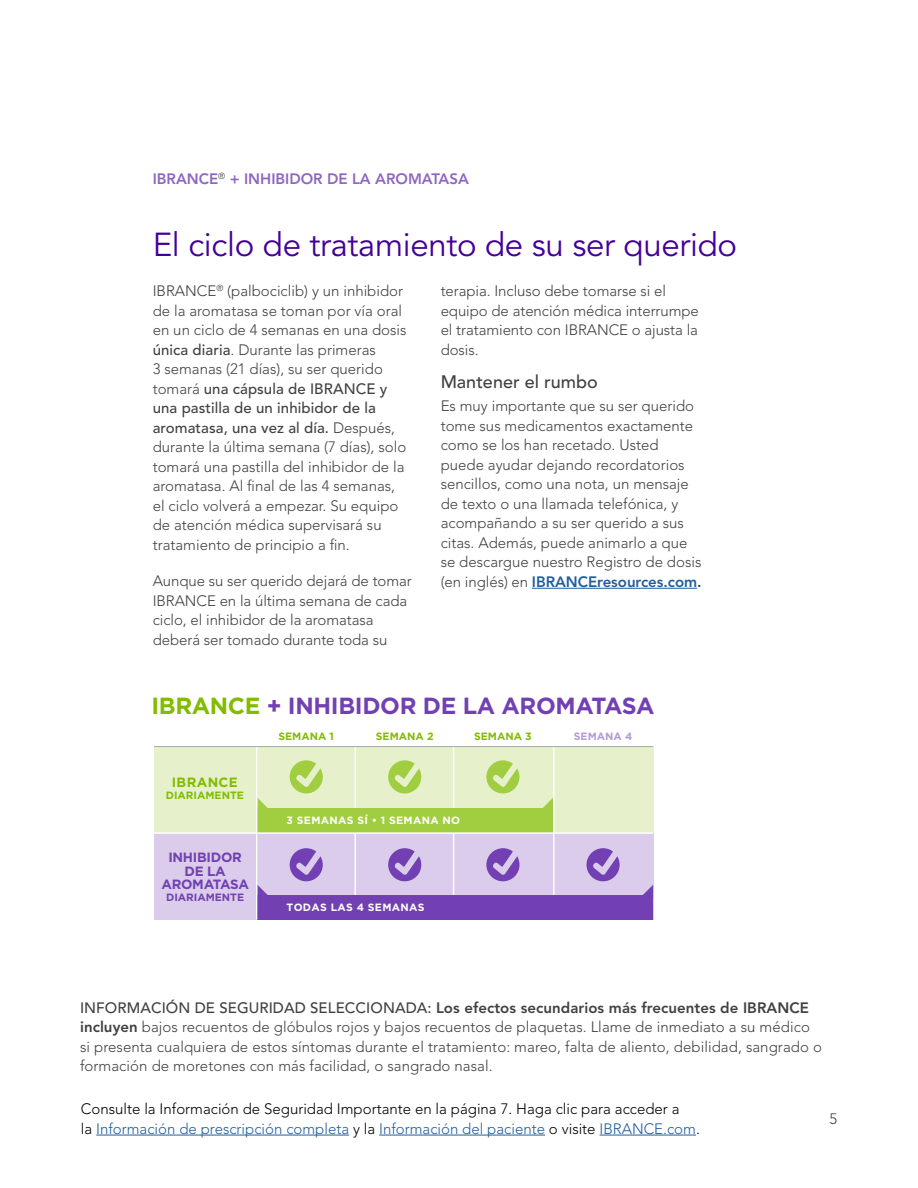
<style>
.page{position:relative;width:918px;height:1188px;background:#fff}
.page>*{position:absolute;margin:0;border:0;box-sizing:border-box;transform-origin:0 0}
.t1{font:33px "Avenir LT Std";letter-spacing:-.01em;color:#430098}
.t2{font:700 23.25px "Gotham";letter-spacing:-.015em;color:#7240b2}
.t3{font:500 18px "Avenir LT Std";color:#414042}
.t4{font:300 15px/19.5px "Avenir LT Std";color:#414042}
.t5{font:300 15px/19.5px "Avenir LT Std";color:#000}
.t6{font:800 15px "Avenir LT Std";color:#8e66c1}
.t7{font:700 13.5px/13.5px "Gotham";letter-spacing:-.02em;color:#7240b2;text-align:center}
.t8{font:700 13.5px "Gotham";letter-spacing:.025em;color:#82bc00}
.t9{font:700 10.5px "Gotham";letter-spacing:.03em;color:#fff}
.t10{font:700 10.5px "Gotham";color:#82bc00}
.t11{font:700 10.5px "Gotham";color:#7240b2}
.t12{font:700 10.5px "Gotham";color:#b499d6}
.s1{font-weight:500}
.s2{font-weight:800;color:#215e9e}
.s3{font-weight:800}
.s4{color:#82bc00}
.s5{color:#215e9e}
</style>
<div class="page">
<hr style="left:532px;top:588px;width:165px;height:1px;background:#215e9e">
<div style="left:154px;top:833px;width:499px;height:86px;background:#daccea"></div>
<div style="left:154px;top:747px;width:499px;height:86px;background:#e6f1cc"></div>
<hr style="left:355px;top:746px;width:1px;height:173px;background:#fff">
<hr style="left:453px;top:746px;width:1px;height:173px;background:#fff">
<div style="left:257px;top:808px;width:296px;height:24px;background:#a1cd40"></div>
<hr style="left:154px;top:832px;width:499px;height:2px;background:#fff">
<svg style="left:257px;top:798px;width:11px;height:12px"></svg>
<svg style="left:543px;top:798px;width:10px;height:10px"></svg>
<svg style="left:257px;top:885px;width:11px;height:10px"></svg>
<svg style="left:643px;top:885px;width:10px;height:10px"></svg>
<div style="left:587px;top:848px;width:33px;height:33px;background:#7240b2;border-radius:50%"></div>
<svg style="left:593px;top:850px;width:26px;height:25px"></svg>
<div style="left:486px;top:848px;width:34px;height:33px;background:#7240b2;border-radius:50%"></div>
<svg style="left:493px;top:850px;width:26px;height:25px"></svg>
<div style="left:388px;top:848px;width:33px;height:33px;background:#7240b2;border-radius:50%"></div>
<svg style="left:394px;top:850px;width:27px;height:25px"></svg>
<div style="left:290px;top:848px;width:33px;height:33px;background:#7240b2;border-radius:50%"></div>
<svg style="left:296px;top:850px;width:26px;height:25px"></svg>
<div style="left:290px;top:760px;width:33px;height:33px;background:#a1cd40;border-radius:50%"></div>
<svg style="left:296px;top:762px;width:26px;height:25px"></svg>
<div style="left:388px;top:760px;width:33px;height:33px;background:#a1cd40;border-radius:50%"></div>
<svg style="left:394px;top:762px;width:27px;height:25px"></svg>
<div style="left:486px;top:760px;width:34px;height:33px;background:#a1cd40;border-radius:50%"></div>
<svg style="left:493px;top:762px;width:26px;height:25px"></svg>
<hr style="left:553px;top:747px;width:2px;height:173px;background:#fff">
<div style="left:257px;top:895px;width:396px;height:24px;background:#7240b2"></div>
<hr style="left:256px;top:746px;width:1px;height:173px;background:#fff">
<hr style="left:154px;top:746px;width:499px;height:1px;background:#a7a9ac">
<hr style="left:96px;top:1135px;width:253px;height:1px;background:#215e9e">
<hr style="left:379px;top:1135px;width:166px;height:1px;background:#215e9e">
<hr style="left:600px;top:1135px;width:96px;height:1px;background:#215e9e">
<p class="t6" style="left:153px;top:170px;width:318px">IBRANCE<sup>®</sup> + INHIBIDOR DE LA AROMATASA</p>
<h1 class="t1" style="left:153px;top:225px;width:586px">El ciclo de tratamiento de su ser querido</h1>
<p class="t4" style="left:153px;top:281px;width:255px">IBRANCE<sup>®</sup> (palbociclib) y un inhibidor de la aromatasa se toman por vía oral en un ciclo de 4 semanas en una dosis <span class="s1">única diaria</span>. Durante las primeras<br>3 semanas (21 días), su ser querido tomará <span class="s1">una cápsula de IBRANCE y una pastilla de un inhibidor de la aromatasa, una vez al día.</span> Después, durante la última semana (7 días), solo tomará una pastilla del inhibidor de la aromatasa. Al final de las 4 semanas, el ciclo volverá a empezar. Su equipo de atención médica supervisará su tratamiento de principio a fin.</p>
<p class="t4" style="left:153px;top:571px;width:261px">Aunque su ser querido dejará de tomar IBRANCE en la última semana de cada ciclo, el inhibidor de la aromatasa deberá ser tomado durante toda su</p>
<p class="t4" style="left:441px;top:281px;width:260px">terapia. Incluso debe tomarse si el equipo de atención médica interrumpe el tratamiento con IBRANCE o ajusta la dosis.</p>
<p class="t3" style="left:441px;top:372px;width:159px">Mantener el rumbo</p>
<p class="t4" style="left:441px;top:396px;width:262px">Es muy importante que su ser querido tome sus medicamentos exactamente como se los han recetado. Usted puede ayudar dejando recordatorios sencillos, como una nota, un mensaje de texto o una llamada telefónica, y acompañando a su ser querido a sus citas. Además, puede animarlo a que se descargue nuestro Registro de dosis (en inglés) en <span class="s2">IBRANCEresources.com</span><span class="s3">.</span></p>
<h2 class="t2" style="left:151px;top:691px;width:505px"><span class="s4">IBRANCE</span> + INHIBIDOR DE LA AROMATASA</h2>
<p class="t10" style="left:278px;top:730px;width:57px">SEMANA 1</p>
<p class="t10" style="left:376px;top:730px;width:59px">SEMANA 2</p>
<p class="t10" style="left:474px;top:730px;width:59px">SEMANA 3</p>
<p class="t12" style="left:574px;top:730px;width:60px">SEMANA 4</p>
<p class="t8" style="left:172px;top:773px;width:68px">IBRANCE</p>
<p class="t10" style="left:166px;top:789px;width:80px">DIARIAMENTE</p>
<p class="t7" style="left:161px;top:850px;width:89px">INHIBIDOR<br>DE LA<br>AROMATASA</p>
<p class="t11" style="left:166px;top:891px;width:80px">DIARIAMENTE</p>
<p class="t9" style="left:287px;top:813px;width:175px">3 SEMANAS SÍ • 1 SEMANA NO</p>
<p class="t9" style="left:287px;top:900px;width:140px">TODAS LAS 4 SEMANAS</p>
<p class="t4" style="left:80px;top:998px;width:743px"><span class="s1">INFORMACIÓN DE SEGURIDAD SELECCIONADA:</span> <span class="s3">Los efectos secundarios más frecuentes de IBRANCE incluyen</span> bajos recuentos de glóbulos rojos y bajos recuentos de plaquetas. Llame de inmediato a su médico si presenta cualquiera de estos síntomas durante el tratamiento: mareo, falta de aliento, debilidad, sangrado o formación de moretones con más facilidad, o sangrado nasal.</p>
<p class="t5" style="left:81px;top:1099px;width:620px">Consulte la Información de Seguridad Importante en la página 7. Haga clic para acceder a<br>la <span class="s5">Información de prescripción completa</span> y la <span class="s5">Información del paciente</span> o visite <span class="s5">IBRANCE.com</span>.</p>
<p class="t4" style="left:829px;top:1109px;width:9px">5</p>
</div>
